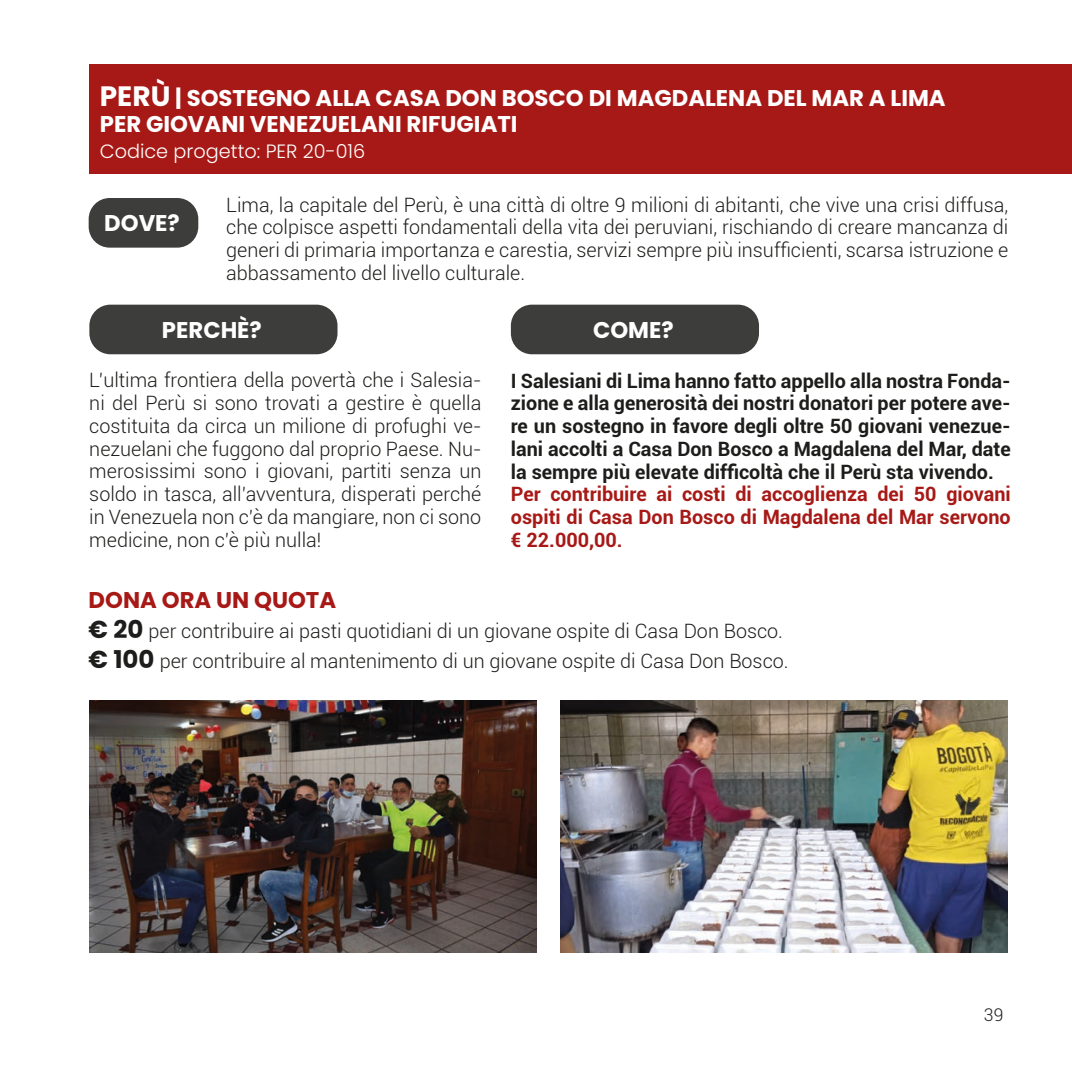
<style>
.page{position:relative;width:1072px;height:1072px;background:#fff}
.page>*{position:absolute;margin:0;border:0;box-sizing:border-box;transform-origin:0 0}
.Sub_Title{font:700 22.75px/26.2px "Poppins";color:#fff}
.t1{font:700 22.75px "Poppins";color:#a71916}
.t2{font:300 19.78px/22.8px "Roboto";color:#1d1d1b;text-align:justify}
.t3{font:700 19.78px/22.8px "Roboto";color:#1d1d1b;text-align:justify}
.t4{font:700 19.78px/22.8px "Roboto";color:#a71916;text-align:justify}
.Sub_Title-2{font:300 19.25px "Poppins";color:#fff}
.t5{font:300 17.5px "Roboto";color:#1d1d1b}
.s1{font-size:28px}
.s2{font-family:"Poppins";font-weight:700;font-size:24.5px}
</style>
<div class="page">
<div style="left:89px;top:64px;width:982px;height:109px;background:#a71916"></div>
<div style="left:511px;top:305px;width:248px;height:49px;background:#3d3d3c;border-radius:21px"></div>
<div style="left:89px;top:305px;width:248px;height:49px;background:#3d3d3c;border-radius:21px"></div>
<div style="left:89px;top:198px;width:109px;height:50px;background:#3d3d3c;border-radius:21px"></div>
<img style="left:89px;top:701px;width:447px;height:251px">
<img style="left:561px;top:701px;width:446px;height:251px">
<p class="Sub_Title" style="left:100px;top:85px;width:847px"><span class="s1">PERÙ</span> | SOSTEGNO ALLA CASA DON BOSCO DI MAGDALENA DEL MAR A LIMA<br>PER GIOVANI VENEZUELANI RIFUGIATI</p>
<p class="Sub_Title-2" style="left:100px;top:140px;width:267px">Codice progetto: PER 20-016</p>
<p class="Sub_Title" style="left:104px;top:210px;width:77px">DOVE?</p>
<p class="t2" style="left:226px;top:192px;width:783px">Lima, la capitale del Perù, è una città di oltre 9 milioni di abitanti, che vive una crisi diffusa, che colpisce aspetti fondamentali della vita dei peruviani, rischiando di creare mancanza di generi di primaria importanza e carestia, servizi sempre più insufficienti, scarsa istruzione e abbassamento del livello culturale.</p>
<p class="Sub_Title" style="left:162px;top:317px;width:101px">PERCHÈ?</p>
<p class="Sub_Title" style="left:593px;top:317px;width:82px">COME?</p>
<p class="t2" style="left:89px;top:368px;width:393px">L’ultima frontiera della povertà che i Salesia&shy;ni del Perù si sono trovati a gestire è quella costituita da circa un milione di profughi ve&shy;nezuelani che fuggono dal proprio Paese. Nu&shy;merosissimi sono i giovani, partiti senza un soldo in tasca, all’avventura, disperati perché in Venezuela non c’è da mangiare, non ci sono medicine, non c’è più nulla!</p>
<p class="t3" style="left:511px;top:368px;width:501px">I Salesiani di Lima hanno fatto appello alla nostra Fonda&shy;zione e alla generosità dei nostri donatori per potere ave&shy;re un sostegno in favore degli oltre 50 giovani venezue&shy;lani accolti a Casa Don Bosco a Magdalena del Mar, date la sempre più elevate difficoltà che il Perù sta vivendo.</p>
<p class="t4" style="left:511px;top:482px;width:501px">Per contribuire ai costi di accoglienza dei 50 giovani ospiti di Casa Don Bosco di Magdalena del Mar servono € 22.000,00.</p>
<p class="t1" style="left:89px;top:587px;width:249px">DONA ORA UN QUOTA</p>
<p class="t2" style="left:89px;top:618px;width:696px"><span class="s2">€ 20</span> per contribuire ai pasti quotidiani di un giovane ospite di Casa Don Bosco.</p>
<p class="t2" style="left:89px;top:648px;width:701px"><span class="s2">€ 100</span> per contribuire al mantenimento di un giovane ospite di Casa Don Bosco.</p>
<p class="t5" style="left:984px;top:1003px;width:21px">39</p>
</div>
